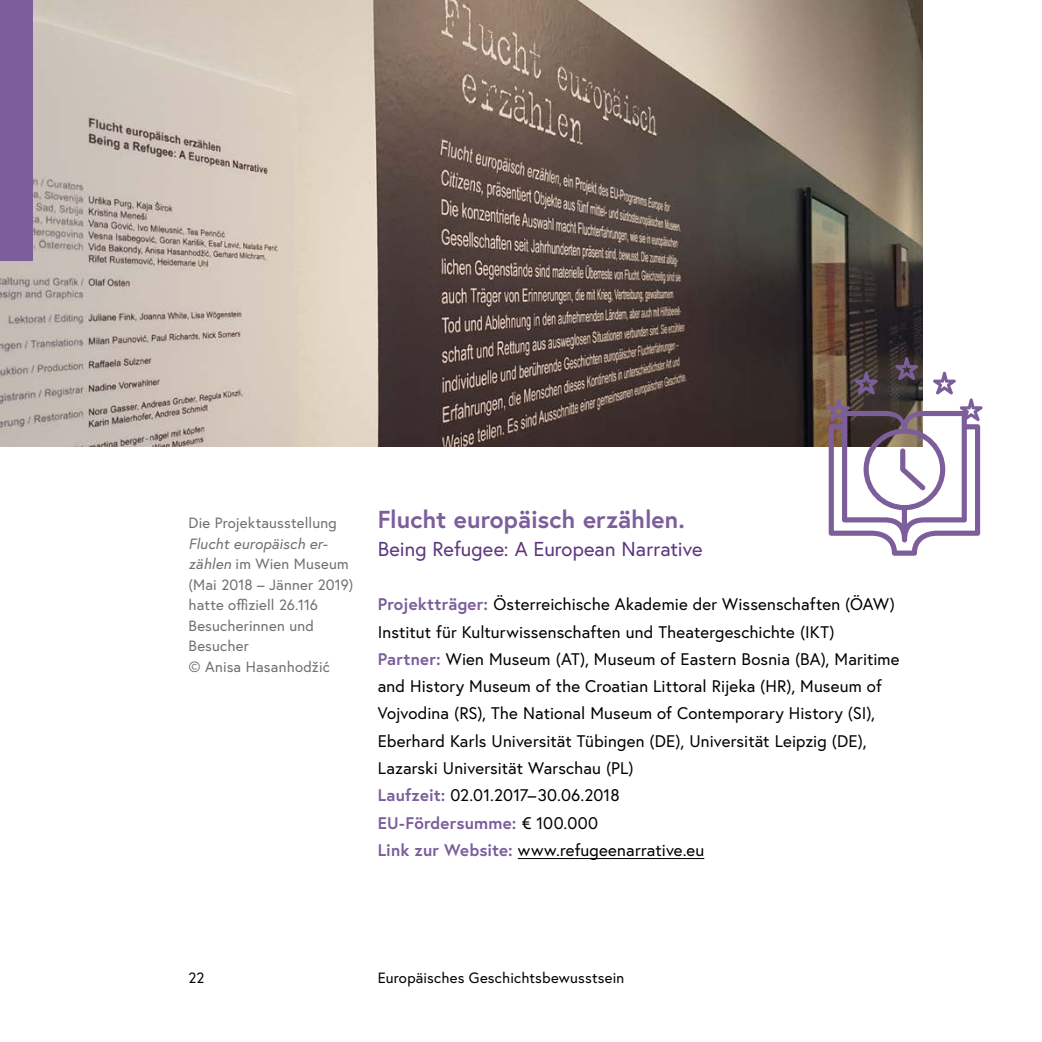
<style>
.page{position:relative;width:1042px;height:1042px;background:#fff}
.page>*{position:absolute;margin:0;border:0;box-sizing:border-box;transform-origin:0 0}
.h3_violett_ohne_Numm{font:700 24.5px "Europa Austria";color:#7c5e9b}
.p_Introtext{font:20.12px "Europa Austria";letter-spacing:.005em;color:#5c3680}
.t1{font:16.8px/27.3px "Europa Austria";letter-spacing:.01em;color:#000}
.t2{font:700 16.8px "Europa Austria";letter-spacing:.01em;color:#7c5e9b}
.p_Bildbeschriftung{font:14.88px/20.5px "Europa Austria";letter-spacing:.015em;color:#6f6f6e}
.t3{font:14.88px "Europa Austria";letter-spacing:.015em;color:#000}
.s1{font-style:italic}
.s2{font-weight:700;color:#7c5e9b}
.s3{font-weight:400;color:#000}
</style>
<div class="page">
<hr style="left:518px;top:858px;width:186px;height:1px;background:#000">
<img style="left:0;top:0;width:923px;height:446px">
<svg style="left:827px;top:357px;width:155px;height:199px"></svg>
<div style="left:0;top:0;width:32px;height:260px;background:#7c5e9b"></div>
<p class="p_Bildbeschriftung" style="left:189px;top:513px;width:166px">Die Projektausstellung<br><span class="s1">Flucht europäisch er&shy;zählen</span> im Wien Museum (Mai 2018 – Jänner 2019) hatte offiziell 26.116<br>Besucherinnen und<br>Besucher<br>© Anisa Hasanhodžić</p>
<h3 class="h3_violett_ohne_Numm" style="left:378px;top:503px;width:309px">Flucht europäisch erzählen.</h3>
<p class="p_Introtext" style="left:378px;top:536px;width:326px">Being Refugee: A European Narrative</p>
<p class="t1" style="left:378px;top:590px;width:519px"><span class="s2">Projektträger:</span> Österreichische Akademie der Wissenschaften (ÖAW)<br>Institut für Kulturwissenschaften und Theatergeschichte (IKT)</p>
<p class="t1" style="left:378px;top:645px;width:523px"><span class="s2">Partner:</span> Wien Museum (AT), Museum of Eastern Bosnia (BA), Maritime and History Museum of the Croatian Littoral Rijeka (HR), Museum of Vojvodina (RS), The National Museum of Contemporary History (SI), Eberhard Karls Universität Tübingen (DE), Universität Leipzig (DE), Lazarski Universität Warschau (PL)</p>
<p class="t1" style="left:378px;top:781px;width:243px"><span class="s2">Laufzeit:</span> 02.01.2017–30.06.2018</p>
<p class="t2" style="left:378px;top:811px;width:222px">EU-Fördersumme: <span class="s3">€ 100.000</span></p>
<p class="t1" style="left:378px;top:836px;width:328px"><span class="s2">Link zur Website:</span> www.refugeenarrative.eu</p>
<p class="t3" style="left:189px;top:968px;width:17px">22</p>
<p class="t3" style="left:378px;top:968px;width:248px">Europäisches Geschichtsbewusstsein</p>
</div>
